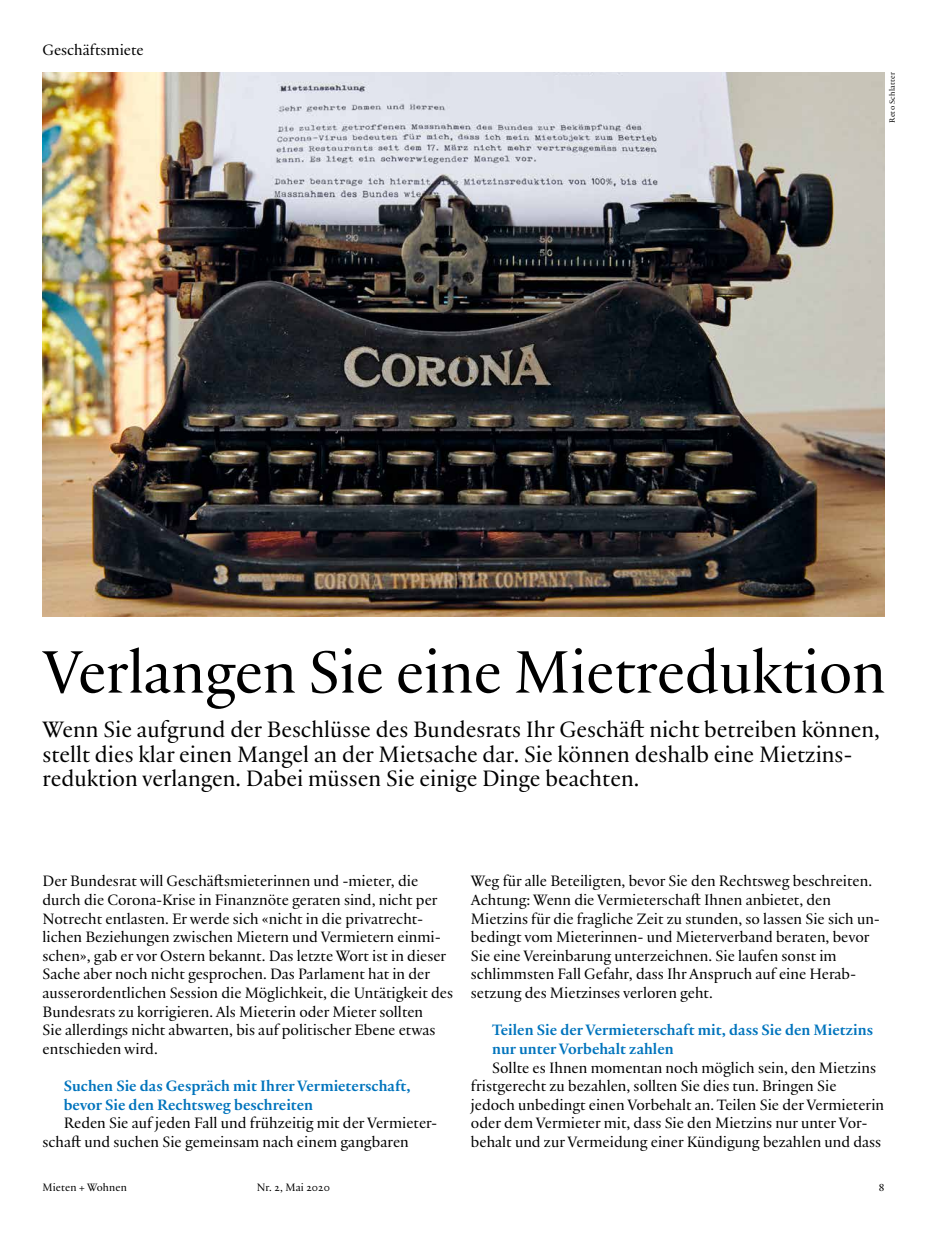
<style>
.page{position:relative;width:927px;height:1234px;background:#fff}
.page>*{position:absolute;margin:0;border:0;box-sizing:border-box;transform-origin:0 0}
.Titel_6___43_0{font:64.5px "Practice";letter-spacing:-.01em;color:#000}
.Lead_2___16_0{font:24px/24.6px "Practice";color:#000}
.Text_3___10_8{font:16.2px/18.6px "Practice";color:#000}
.Text_3___10_8_Ohne_E{font:16.2px/18.6px "Practice";color:#000}
.Zwischenüberschrift{font:700 16.2px/18.6px "Practice";color:#0074bd}
.Spitzmarke{font:16.2px "Practice";color:#000}
.t1{font:11.55px "Practice";letter-spacing:.01em;color:#000}
.t2{font:8.25px "Practice";letter-spacing:.03em;color:#000}
</style>
<div class="page">
<img style="left:43px;top:72px;width:841px;height:544px">
<p class="Spitzmarke" style="left:43px;top:39px;width:103px">Geschäftsmiete</p>
<p class="t2" style="left:887px;top:123px;width:52px;rotate:-90deg">Reto Schlatter</p>
<h1 class="Titel_6___43_0" style="left:43px;top:629px;width:845px">Verlangen Sie eine Mietreduktion</h1>
<h2 class="Lead_2___16_0" style="left:43px;top:716px;width:839px">Wenn Sie aufgrund der Beschlüsse des Bundesrats Ihr Geschäft nicht betreiben können, stellt dies klar einen Mangel an der Mietsache dar. Sie können deshalb eine Mietzins&shy;reduktion verlangen. Dabei müssen Sie einige Dinge beachten.</h2>
<p class="Text_3___10_8_Ohne_E" style="left:43px;top:871px;width:412px">Der Bundesrat will Geschäftsmieterinnen und -mieter, die durch die Corona-Krise in Finanznöte geraten sind, nicht per Notrecht entlasten. Er werde sich «nicht in die privatrecht&shy;lichen Beziehungen zwischen Mietern und Vermietern einmi&shy;schen», gab er vor Ostern bekannt. Das letzte Wort ist in dieser Sache aber noch nicht gesprochen. Das Parlament hat in der ausserordentlichen Session die Möglichkeit, die Untätigkeit des Bundesrats zu korrigieren. Als Mieterin oder Mieter sollten<br>Sie allerdings nicht abwarten, bis auf politischer Ebene etwas entschieden wird.</p>
<h3 class="Zwischenüberschrift" style="left:64px;top:1075px;width:349px">Suchen Sie das Gespräch mit Ihrer Vermieterschaft, bevor Sie den Rechtsweg beschreiten</h3>
<p class="Text_3___10_8" style="left:43px;top:1113px;width:396px;text-indent:21px">Reden Sie auf jeden Fall und frühzeitig mit der Vermieter&shy;schaft und suchen Sie gemeinsam nach einem gangbaren</p>
<p class="Text_3___10_8" style="left:471px;top:871px;width:409px">Weg für alle Beteiligten, bevor Sie den Rechtsweg beschreiten.<br>Achtung: Wenn die Vermieterschaft Ihnen anbietet, den Mietzins für die fragliche Zeit zu stunden, so lassen Sie sich un&shy;bedingt vom Mieterinnen- und Mieterverband beraten, bevor Sie eine Vereinbarung unterzeichnen. Sie laufen sonst im schlimmsten Fall Gefahr, dass Ihr Anspruch auf eine Herab&shy;setzung des Mietzinses verloren geht.</p>
<h3 class="Zwischenüberschrift" style="left:492px;top:1019px;width:382px">Teilen Sie der Vermieterschaft mit, dass Sie den Mietzins nur unter Vorbehalt zahlen</h3>
<p class="Text_3___10_8" style="left:471px;top:1057px;width:415px;text-indent:21px">Sollte es Ihnen momentan noch möglich sein, den Mietzins fristgerecht zu bezahlen, sollten Sie dies tun. Bringen Sie jedoch unbedingt einen Vorbehalt an. Teilen Sie der Vermieterin oder dem Vermieter mit, dass Sie den Mietzins nur unter Vor&shy;behalt und zur Vermeidung einer Kündigung bezahlen und dass</p>
<p class="t1" style="left:43px;top:1179px;width:86px">Mieten + Wohnen</p>
<p class="t1" style="left:257px;top:1179px;width:75px">Nr. 2, Mai 2020</p>
<p class="t1" style="left:879px;top:1179px;width:7px">8</p>
</div>
